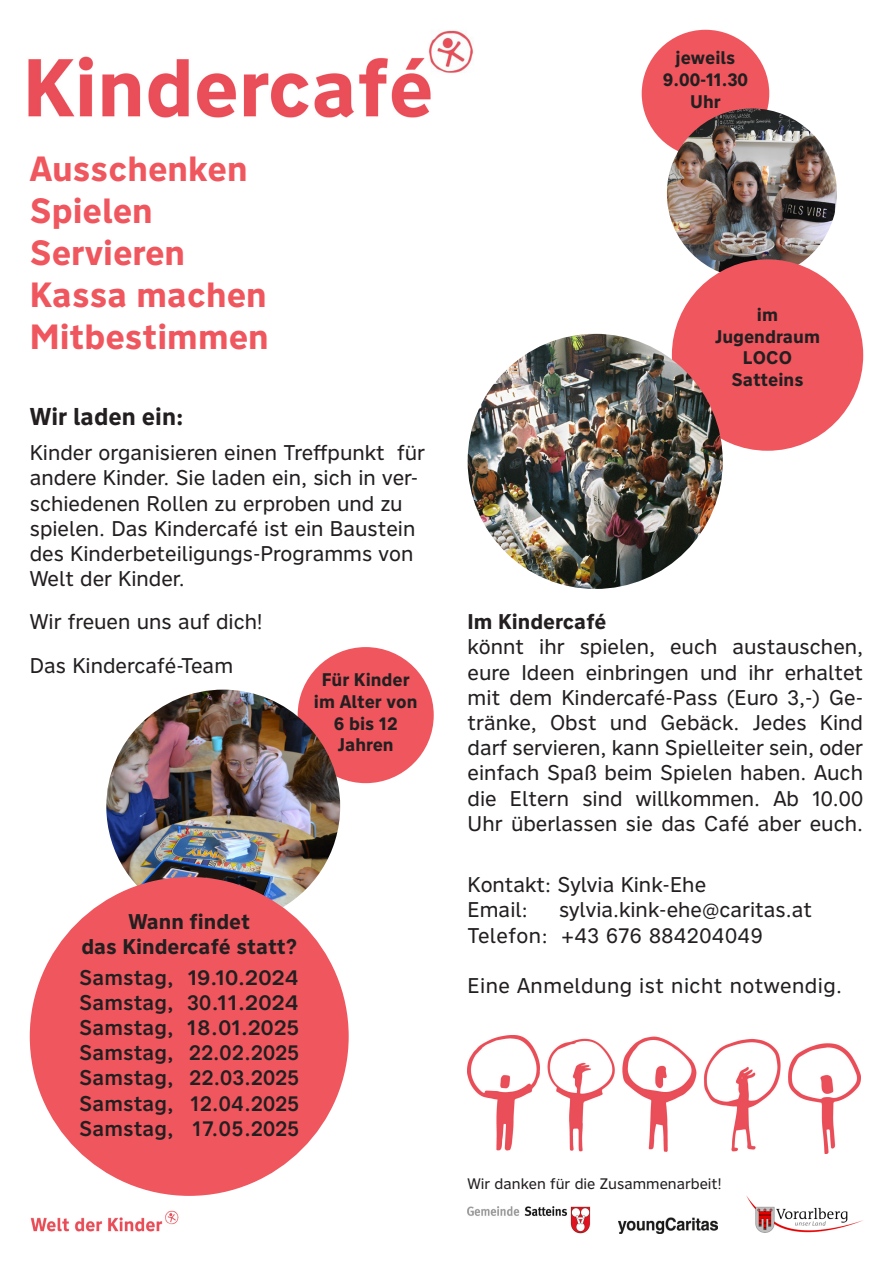
<style>
.page{position:relative;width:893px;height:1263px;background:#fff}
.page>*{position:absolute;margin:0;border:0;box-sizing:border-box;transform-origin:0 0}
.t1{font:700 34.5px/42px "Nort";color:#f0565e}
.t2{font:700 24px "Nort";color:#231f20}
.t3{font:21px/25.2px "Nort";color:#231f20}
.t4{font:500 21px "Nort";color:#231f20}
.t5{font:700 21px/25.2px "Nort";color:#231f20;text-align:center}
.t6{font:21px "Nort";letter-spacing:.02em;color:#231f20}
.t7{font:700 18px/21.6px "Nort";color:#231f20;text-align:center}
.t8{font:15px "Nort";color:#231f20}
</style>
<div class="page">
<div style="left:298px;top:647px;width:136px;height:136px;background:#f0565e;border-radius:50%"></div>
<img style="left:106px;top:690px;width:234px;height:221px">
<div style="left:30px;top:877px;width:319px;height:319px;background:#f0565e;border-radius:50%"></div>
<img style="left:30px;top:1210px;width:149px;height:22px">
<img style="left:28px;top:30px;width:445px;height:88px">
<div style="left:642px;top:30px;width:127px;height:127px;background:#f0565e;border-radius:50%"></div>
<img style="left:667px;top:108px;width:170px;height:171px;border-radius:85px">
<div style="left:672px;top:259px;width:191px;height:192px;background:#f0565e;border-radius:50%"></div>
<img style="left:468px;top:334px;width:255px;height:255px;border-radius:128px">
<img style="left:467px;top:1036px;width:393px;height:117px">
<img style="left:746px;top:1196px;width:117px;height:37px">
<img style="left:467px;top:1206px;width:124px;height:27px">
<img style="left:619px;top:1218px;width:99px;height:15px">
<p class="t1" style="left:30px;top:147px;width:220px">Ausschenken</p>
<p class="t1" style="left:30px;top:189px;width:241px">Spielen<br>Servieren<br>Kassa machen<br>Mitbestimmen</p>
<p class="t2" style="left:30px;top:401px;width:155px">Wir laden ein:</p>
<p class="t3" style="left:30px;top:440px;width:397px">Kinder organisieren einen Treffpunkt für andere Kinder. Sie laden ein, sich in ver&shy;schiedenen Rollen zu erproben und zu spielen. Das Kindercafé ist ein Baustein des Kinderbeteiligungs-Programms von Welt der Kinder.</p>
<p class="t3" style="left:30px;top:609px;width:234px">Wir freuen uns auf dich!</p>
<p class="t3" style="left:30px;top:652px;width:205px">Das Kindercafé-Team</p>
<p class="t7" style="left:322px;top:669px;width:89px">Für Kinder</p>
<p class="t7" style="left:314px;top:690px;width:105px">im Alter von</p>
<p class="t7" style="left:334px;top:712px;width:65px">6 bis 12</p>
<p class="t7" style="left:338px;top:734px;width:58px">Jahren</p>
<p class="t5" style="left:81px;top:908px;width:217px">Wann findet<br>das Kindercafé statt?</p>
<p class="t4" style="left:79px;top:963px;width:222px">Samstag, 19.10.2024</p>
<p class="t4" style="left:79px;top:988px;width:222px">Samstag, 30.11.2024</p>
<p class="t4" style="left:79px;top:1013px;width:222px">Samstag, 18.01.2025</p>
<p class="t4" style="left:79px;top:1039px;width:222px">Samstag, 22.02.2025</p>
<p class="t4" style="left:79px;top:1064px;width:222px">Samstag, 22.03.2025</p>
<p class="t4" style="left:79px;top:1089px;width:222px">Samstag, 12.04.2025</p>
<p class="t4" style="left:79px;top:1114px;width:222px">Samstag, 17.05.2025</p>
<p class="t7" style="left:663px;top:47px;width:87px">jeweils<br>9.00-11.30<br>Uhr</p>
<p class="t7" style="left:715px;top:304px;width:107px">im<br>Jugendraum<br>LOCO<br>Satteins</p>
<p class="t5" style="left:468px;top:609px;width:140px">Im Kindercafé</p>
<p class="t3" style="left:468px;top:634px;width:397px;text-align:justify">könnt ihr spielen, euch austauschen, eure Ideen einbringen und ihr erhaltet mit dem Kindercafé-Pass (Euro 3,-) Ge&shy;tränke, Obst und Gebäck. Jedes Kind darf servieren, kann Spielleiter sein, oder einfach Spaß beim Spielen haben. Auch die Eltern sind willkommen. Ab 10.00<br>Uhr überlassen sie das Café aber euch.</p>
<p class="t3" style="left:467px;top:871px;width:240px">Kontakt: Sylvia Kink-Ehe<br>Email:</p>
<p class="t3" style="left:467px;top:897px;width:346px;text-indent:91px">sylvia.kink-ehe@caritas.at<br>Telefon: +43 676 884204049</p>
<p class="t6" style="left:467px;top:971px;width:376px">Eine Anmeldung ist nicht notwendig.</p>
<p class="t8" style="left:467px;top:1173px;width:255px">Wir danken für die Zusammenarbeit!</p>
</div>
